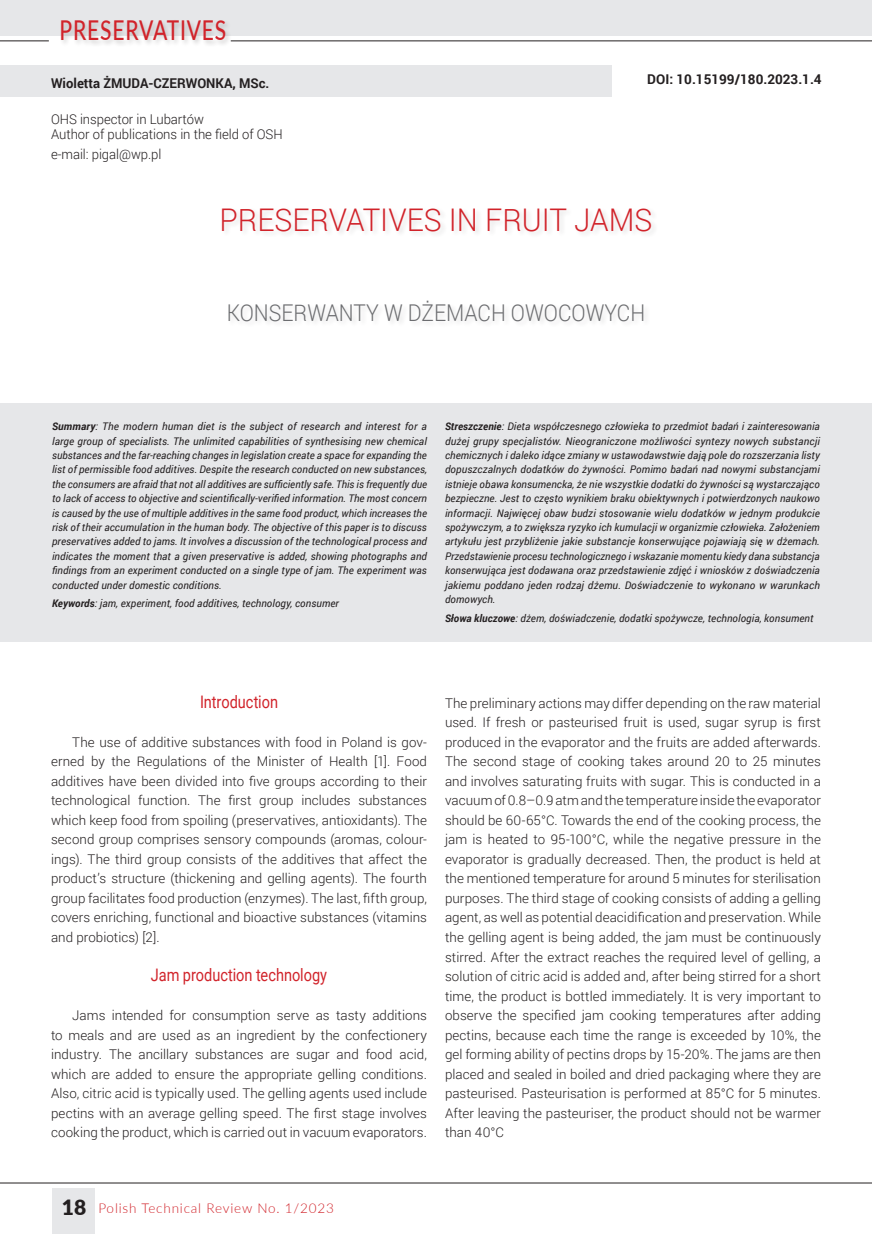
<style>
.page{position:relative;width:872px;height:1234px;background:#fff}
.page>*{position:absolute;margin:0;border:0;box-sizing:border-box;transform-origin:0 0}
.TYT_NOWY{font:300 31.2px "Roboto";color:#d1232a;scale:.95 1}
.t1{font:500 27.3px "Lato";letter-spacing:.04em;color:#d1232a;scale:.77 1}
.TYT_angielski{font:300 23.1px "Roboto";color:#6c6d70;scale:.91 1}
.SRODTYTOL{font:17.25px "Roboto";color:#d1232a;scale:.84 1}
.Autor_teksttttt{font:300 13.5px "Roboto";letter-spacing:-.005em;color:#231f20}
.t2{font:300 13.5px "Lato";letter-spacing:.06em;color:#d1232a}
.AUTOR{font:700 13.5px "Roboto";color:#231f20}
.DOI{font:700 13.5px "Roboto";color:#231f20}
.Tekst_podstawowy_21{font:300 13.35px/19.5px "Roboto";letter-spacing:.005em;color:#231f20;text-align:justify}
.STRESZCZENIA{font:italic 10.5px/14.4px "Roboto";letter-spacing:.01em;color:#231f20;text-align:justify}
.s1{font-weight:700}
.s2{font-weight:900;font-size:21px;color:#231f20}
</style>
<div class="page">
<div style="left:52px;top:1187px;width:42px;height:46px;background:#e6e7e9"></div>
<hr style="left:0;top:1182px;width:872px;height:1px;background:#231f20">
<div style="left:0;top:0;width:871px;height:36px;background:#e6e7e9"></div>
<div style="left:60px;top:19px;width:173px;height:28px;background:#231f20;opacity:.22"></div>
<hr style="left:0;top:40px;width:49px;height:1px;background:#231f20">
<hr style="left:231px;top:40px;width:641px;height:1px;background:#231f20">
<hr style="left:871px;top:0;width:1px;height:36px;background:#e6e7e9">
<div style="left:0;top:66px;width:611px;height:31px;background:#e6e7e9"></div>
<div style="left:0;top:403px;width:871px;height:238px;background:#e6e7e9"></div>
<h2 class="t1" style="left:60px;top:10px;width:218px">PRESERVATIVES</h2>
<p class="AUTOR" style="left:51px;top:74px;width:220px">Wioletta ŻMUDA-CZERWONKA, MSc.</p>
<p class="Autor_teksttttt" style="left:51px;top:110px;width:154px">OHS inspector in Lubartów</p>
<p class="Autor_teksttttt" style="left:51px;top:125px;width:233px">Author of publications in the field of OSH</p>
<p class="Autor_teksttttt" style="left:51px;top:144px;width:112px">e-mail: pigal@wp.pl</p>
<p class="DOI" style="left:647px;top:69px;width:176px">DOI: 10.15199/180.2023.1.4</p>
<p class="TYT_NOWY" style="left:219px;top:199px;width:457px">PRESERVATIVES IN FRUIT JAMS</p>
<p class="TYT_angielski" style="left:227px;top:297px;width:461px">KONSERWANTY W DŻEMACH OWOCOWYCH</p>
<p class="STRESZCZENIA" style="left:52px;top:418px;width:376px"><span class="s1">Summary</span>: The modern human diet is the subject of research and interest for a large group of specialists. The unlimited capabilities of synthesising new chemical substances and the far-reaching changes in legislation create a space for expanding the list of permissible food additives. Despite the research conducted on new substances, the consumers are afraid that not all additives are sufficiently safe. This is frequently due to lack of access to objective and scientifically-verified information. The most concern is caused by the use of multiple additives in the same food product, which increases the risk of their accumulation in the human body. The objective of this paper is to discuss preservatives added to jams. It involves a discussion of the technological process and indicates the moment that a given preservative is added, showing photographs and findings from an experiment conducted on a single type of jam. The experiment was conducted under domestic conditions.</p>
<p class="STRESZCZENIA" style="left:52px;top:596px;width:288px"><span class="s1">Keywords</span>: jam, experiment, food additives, technology, consumer</p>
<p class="STRESZCZENIA" style="left:445px;top:418px;width:376px"><span class="s1">Streszczenie</span>: Dieta współczesnego człowieka to przedmiot badań i zainteresowania dużej grupy specjalistów. Nieograniczone możliwości syntezy nowych substancji chemicznych i daleko idące zmiany w ustawodawstwie dają pole do rozszerzania listy dopuszczalnych dodatków do żywności. Pomimo badań nad nowymi substancjami istnieje obawa konsumencka, że nie wszystkie dodatki do żywności są wystarczająco bezpieczne. Jest to często wynikiem braku obiektywnych i potwierdzonych naukowo informacji. Najwięcej obaw budzi stosowanie wielu dodatków w jednym produkcie spożywczym, a to zwiększa ryzyko ich kumulacji w organizmie człowieka. Założeniem artykułu jest przybliżenie jakie substancje konserwujące pojawiają się w dżemach.<br>Przedstawienie procesu technologicznego i wskazanie momentu kiedy dana substancja konserwująca jest dodawana oraz przedstawienie zdjęć i wniosków z doświadczenia jakiemu poddano jeden rodzaj dżemu. Doświadczenie to wykonano w warunkach domowych.</p>
<p class="STRESZCZENIA" style="left:445px;top:610px;width:370px"><span class="s1">Słowa kluczowe</span>: dżem, doświadczenie, dodatki spożywcze, technologia, konsument</p>
<p class="SRODTYTOL" style="left:200px;top:689px;width:94px">Introduction</p>
<p class="Tekst_podstawowy_21" style="left:51px;top:731px;width:377px;text-indent:21px">The use of additive substances with food in Poland is gov&shy;erned by the Regulations of the Minister of Health [1]. Food additives have been divided into five groups according to their technological function. The first group includes substances which keep food from spoiling (preservatives, antioxidants). The second group comprises sensory compounds (aromas, colour&shy;ings). The third group consists of the additives that affect the product’s structure (thickening and gelling agents). The fourth group facilitates food production (enzymes). The last, fifth group, covers enriching, functional and bioactive substances (vitamins and probiotics) [2].</p>
<p class="SRODTYTOL" style="left:151px;top:962px;width:211px">Jam production technology</p>
<p class="Tekst_podstawowy_21" style="left:51px;top:1004px;width:377px;text-indent:21px">Jams intended for consumption serve as tasty additions to meals and are used as an ingredient by the confectionery industry. The ancillary substances are sugar and food acid, which are added to ensure the appropriate gelling conditions.<br>Also, citric acid is typically used. The gelling agents used include pectins with an average gelling speed. The first stage involves cooking the product, which is carried out in vacuum evaporators.</p>
<p class="Tekst_podstawowy_21" style="left:445px;top:692px;width:377px">The preliminary actions may differ depending on the raw material used. If fresh or pasteurised fruit is used, sugar syrup is first produced in the evaporator and the fruits are added afterwards.<br>The second stage of cooking takes around 20 to 25 minutes and involves saturating fruits with sugar. This is conducted in a vacuum of 0.8–0.9 atm and the temperature inside the evaporator should be 60-65°C. Towards the end of the cooking process, the jam is heated to 95-100°C, while the negative pressure in the evaporator is gradually decreased. Then, the product is held at the mentioned temperature for around 5 minutes for sterilisation purposes. The third stage of cooking consists of adding a gelling agent, as well as potential deacidification and preservation. While the gelling agent is being added, the jam must be continuously stirred. After the extract reaches the required level of gelling, a solution of citric acid is added and, after being stirred for a short time, the product is bottled immediately. It is very important to observe the specified jam cooking temperatures after adding pectins, because each time the range is exceeded by 10%, the gel forming ability of pectins drops by 15-20%. The jams are then placed and sealed in boiled and dried packaging where they are pasteurised. Pasteurisation is performed at 85°C for 5 minutes.<br>After leaving the pasteuriser, the product should not be warmer than 40°C</p>
<p class="t2" style="left:62px;top:1197px;width:274px"><span class="s2">18</span> Polish Technical Review No. 1/2023</p>
</div>
